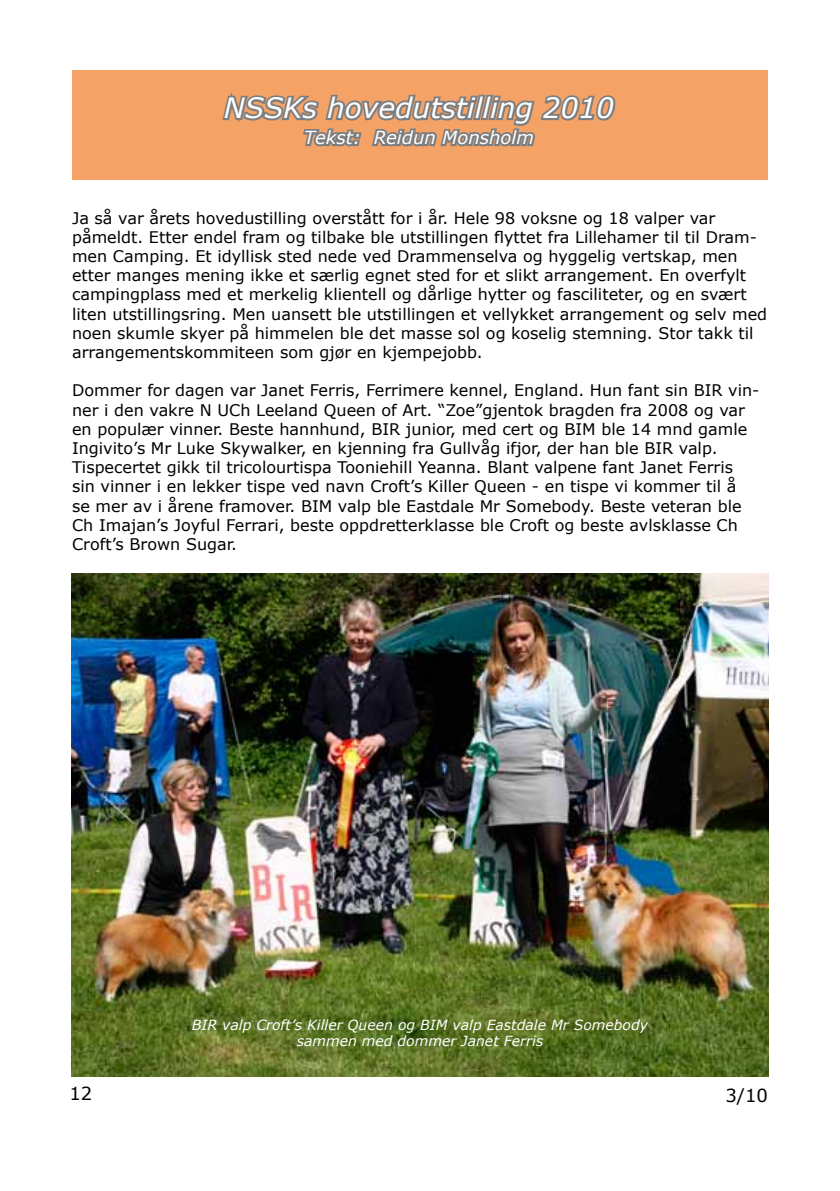
<style>
.page{position:relative;width:840px;height:1191px;background:#fff}
.page>*{position:absolute;margin:0;border:0;box-sizing:border-box;transform-origin:0 0}
.t1{font:italic 28px "Verdana";color:#fff}
.t2{font:italic 18px "Verdana";color:#fff}
.t3{font:18px "Verdana";color:#000}
.t4{font:16px/19.2px "Verdana";color:#000}
.t5{font:italic 14px/16.8px "Verdana";color:#fff;text-align:center}
</style>
<div class="page">
<div style="left:72px;top:70px;width:695px;height:110px;background:#f4a266"></div>
<svg style="left:222px;top:92px;width:394px;height:55px"></svg>
<img style="left:72px;top:574px;width:696px;height:502px">
<h1 class="t1" style="left:224px;top:90px;width:391px">NSSKs hovedutstilling 2010</h1>
<p class="t2" style="left:304px;top:126px;width:231px">Tekst: Reidun Monsholm</p>
<p class="t4" style="left:72px;top:208px;width:696px">Ja så var årets hovedustilling overstått for i år. Hele 98 voksne og 18 valper var påmeldt. Etter endel fram og tilbake ble utstillingen flyttet fra Lillehamer til til Dram&shy;men Camping. Et idyllisk sted nede ved Drammenselva og hyggelig vertskap, men etter manges mening ikke et særlig egnet sted for et slikt arrangement. En overfylt campingplass med et merkelig klientell og dårlige hytter og fasciliteter, og en svært liten utstillingsring. Men uansett ble utstillingen et vellykket arrangement og selv med noen skumle skyer på himmelen ble det masse sol og koselig stemning. Stor takk til arrangementskommiteen som gjør en kjempejobb.</p>
<p class="t4" style="left:72px;top:380px;width:688px">Dommer for dagen var Janet Ferris, Ferrimere kennel, England. Hun fant sin BIR vin&shy;ner i den vakre N UCh Leeland Queen of Art. “Zoe”gjentok bragden fra 2008 og var en populær vinner. Beste hannhund, BIR junior, med cert og BIM ble 14 mnd gamle Ingivito’s Mr Luke Skywalker, en kjenning fra Gullvåg ifjor, der han ble BIR valp.<br>Tispecertet gikk til tricolourtispa Tooniehill Yeanna. Blant valpene fant Janet Ferris sin vinner i en lekker tispe ved navn Croft’s Killer Queen - en tispe vi kommer til å<br>se mer av i årene framover. BIM valp ble Eastdale Mr Somebody. Beste veteran ble Ch Imajan’s Joyful Ferrari, beste oppdretterklasse ble Croft og beste avlsklasse Ch Croft’s Brown Sugar.</p>
<p class="t5" style="left:192px;top:1015px;width:457px">BIR valp Croft’s Killer Queen og BIM valp Eastdale Mr Somebody sammen med dommer Janet Ferris</p>
<p class="t3" style="left:69px;top:1081px;width:24px">12</p>
<p class="t3" style="left:725px;top:1084px;width:44px">3/10</p>
</div>
